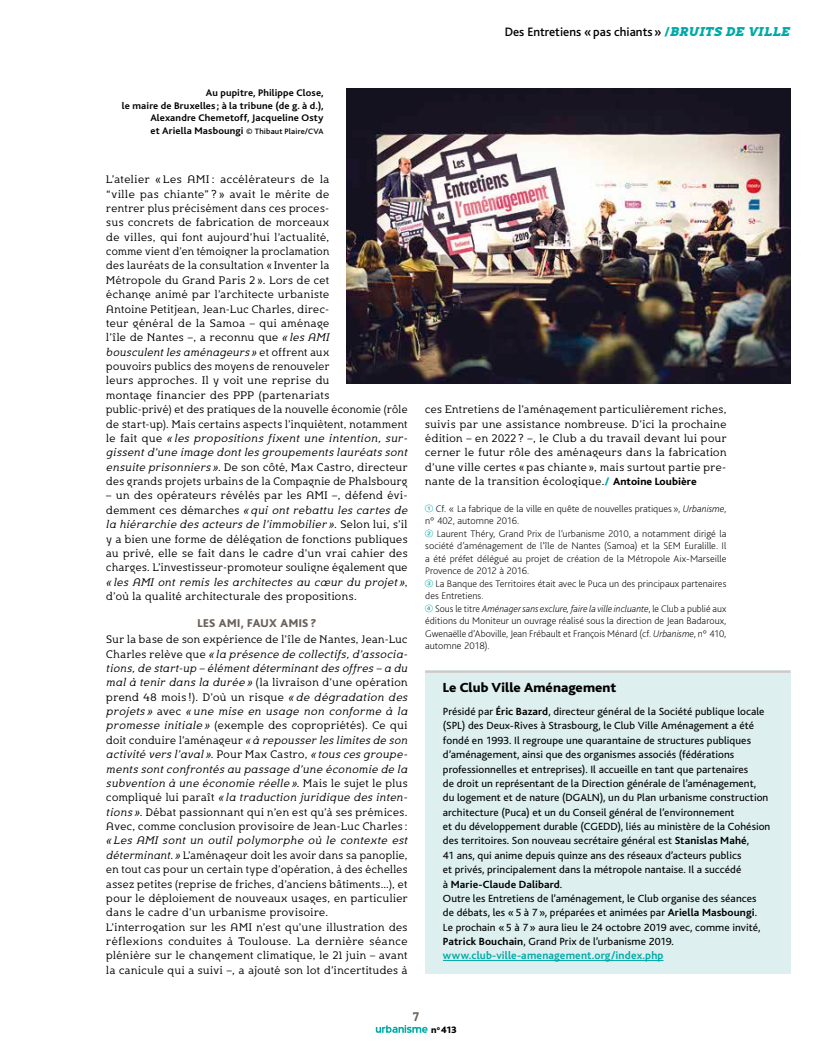
<style>
.page{position:relative;width:815px;height:1063px;background:#fff}
.page>*{position:absolute;margin:0;border:0;box-sizing:border-box;transform-origin:0 0}
.BRUITS_DE_VILLE_Titr{font:800 13.75px "Bliss";letter-spacing:.005em;color:#000}
.t1{font:500 12.75px "Bliss";color:#000}
.t2{font:700 12.5px "Egon";color:#6c625d}
.COURANT_Inter{font:800 11.88px "Bliss";letter-spacing:.035em;color:#6c625d}
.COURANT_Internet{font:700 11.25px "Bliss";letter-spacing:.015em;color:#00aaa8}
.COURANT_Texte{font:300 10.88px/14.4px "Egon";letter-spacing:.045em;color:#000;text-align:justify}
.BRUITS_DE_VILLE_Text{font:10.88px/14.4px "Bliss";letter-spacing:.005em;color:#000}
.COURANT_Notes{font:200 10px/12.5px "Bliss";color:#000;scale:1.04 1}
.COURANT_Notes-2{font:200 10px/12.5px "Bliss";color:#000;text-align:justify}
.COURANT_Légende{font:700 10px/12.5px "Bliss";letter-spacing:.015em;color:#000;text-align:right;scale:1.04 1}
.t3{font:800 9.75px "Bliss";color:#000}
.s1{font-weight:800;color:#00aaa8}
.s2{font-family:"Egon";font-weight:900;font-style:italic;color:#00aaa8}
.s3{font-weight:500;font-size:8.12px}
.s4{font-style:italic}
.s5{font-family:"Bliss";font-weight:800;color:#00aaa8}
.s6{font-family:"Bliss";font-weight:800}
.s7{font-family:"Numerics P01";font-weight:400;color:#00aaa8}
.s8{font-weight:700}
</style>
<div class="page">
<svg style="left:376px;top:1025px;width:52px;height:8px"></svg>
<div style="left:425px;top:671px;width:365px;height:303px;background:#ddefef"></div>
<hr style="left:443px;top:960px;width:221px;height:1px;background:#00aaa8">
<hr style="left:425px;top:671px;width:365px;height:2px;background:#cfc8c6">
<img style="left:347px;top:89px;width:443px;height:295px">
<p class="t1" style="left:505px;top:25px;width:287px">Des Entretiens «pas chiants» <span class="s1">/</span><span class="s2">BRUITS DE VILLE</span></p>
<p class="COURANT_Légende" style="left:122px;top:87px;width:195px">Au pupitre, Philippe Close,<br>le maire de Bruxelles; à la tribune (de g. à d.), Alexandre Chemetoff, Jacqueline Osty<br>et Ariella Masboungi <span class="s3">© Thibaut Plaire/CVA</span></p>
<p class="COURANT_Texte" style="left:106px;top:172px;width:303px;text-align:left">L’atelier « Les AMI : accélérateurs de la<br>“ville pas chiante” ? » avait le mérite de<br>rentrer plus précisément dans ces proces-<br>sus concrets de fabrication de morceaux<br>de villes, qui font aujourd’hui l’actualité,<br>comme vient d’en témoigner la proclamation<br>des lauréats de la consultation « Inventer la<br>Métropole du Grand Paris 2 ». Lors de cet<br>échange animé par l’architecte urbaniste<br>Antoine Petitjean, Jean-Luc Charles, direc-<br>teur général de la Samoa – qui aménage<br>l’île de Nantes –, a reconnu que <span class="s4">« les AMI<br>bousculent les aménageurs »</span> et offrent aux<br>pouvoirs publics des moyens de renouveler<br>leurs approches. Il y voit une reprise du<br>montage financier des PPP (partenariats<br>public-privé) et des pratiques de la nouvelle économie (rôle de start-up). Mais certains aspects l’inquiètent, notamment le fait que <span class="s4">« les propositions fixent une intention, sur&shy;gissent d’une image dont les groupements lauréats sont ensuite prisonniers »</span>. De son côté, Max Castro, directeur des grands projets urbains de la Compagnie de Phalsbourg</p>
<p class="COURANT_Texte" style="left:106px;top:488px;width:303px">– un des opérateurs révélés par les AMI –, défend évi&shy;demment ces démarches <span class="s4">« qui ont rebattu les cartes de la hiérarchie des acteurs de l’immobilier »</span>. Selon lui, s’il y a bien une forme de délégation de fonctions publiques au privé, elle se fait dans le cadre d’un vrai cahier des charges. L’investisseur-promoteur souligne également que <span class="s4">« les AMI ont remis les architectes au cœur du projet »</span>, d’où la qualité architecturale des propositions.</p>
<p class="COURANT_Inter" style="left:198px;top:617px;width:120px">LES AMI, FAUX AMIS ?</p>
<p class="COURANT_Texte" style="left:106px;top:632px;width:303px">Sur la base de son expérience de l’île de Nantes, Jean-Luc Charles relève que <span class="s4">« la présence de collectifs, d’associa&shy;tions, de start-up – élément déterminant des offres – a du mal à tenir dans la durée »</span> (la livraison d’une opération prend 48 mois !). D’où un risque <span class="s4">« de dégradation des projets »</span> avec <span class="s4">« une mise en usage non conforme à la promesse initiale »</span> (exemple des copropriétés). Ce qui doit conduire l’aménageur <span class="s4">« à repousser les limites de son activité vers l’aval »</span>. Pour Max Castro, <span class="s4">« tous ces groupe&shy;ments sont confrontés au passage d’une économie de la subvention à une économie réelle »</span>. Mais le sujet le plus compliqué lui paraît <span class="s4">« la traduction juridique des inten&shy;tions »</span>. Débat passionnant qui n’en est qu’à ses prémices.<br>Avec, comme conclusion provisoire de Jean-Luc Charles : <span class="s4">« Les AMI sont un outil polymorphe où le contexte est déterminant. »</span> L’aménageur doit les avoir dans sa panoplie, en tout cas pour un certain type d’opération, à des échelles assez petites (reprise de friches, d’anciens bâtiments…), et pour le déploiement de nouveaux usages, en particulier dans le cadre d’un urbanisme provisoire.</p>
<p class="COURANT_Texte" style="left:106px;top:920px;width:303px">L’interrogation sur les AMI n’est qu’une illustration des réflexions conduites à Toulouse. La dernière séance plénière sur le changement climatique, le 21 juin – avant la canicule qui a suivi –, a ajouté son lot d’incertitudes à</p>
<p class="COURANT_Texte" style="left:425px;top:402px;width:303px">ces Entretiens de l’aménagement particulièrement riches, suivis par une assistance nombreuse. D’ici la prochaine édition – en 2022 ? –, le Club a du travail devant lui pour cerner le futur rôle des aménageurs dans la fabrication d’une ville certes « pas chiante », mais surtout partie pre&shy;nante de la transition écologique.<span class="s5">/</span> <span class="s6">Antoine Loubière</span></p>
<p class="COURANT_Notes" style="left:425px;top:503px;width:291px"><span class="s7">!</span> Cf. « La fabrique de la ville en quête de nouvelles pratiques», <span class="s4">Urbanisme</span>, n° 402, automne 2016.</p>
<p class="COURANT_Notes" style="left:425px;top:528px;width:291px;text-align:justify"><span class="s7">@</span> Laurent Théry, Grand Prix de l’urbanisme 2010, a notamment dirigé la société d’aménagement de l’île de Nantes (Samoa) et la SEM Euralille. Il a été préfet délégué au projet de création de la Métropole Aix-Marseille Provence de 2012 à 2016.</p>
<p class="COURANT_Notes" style="left:425px;top:578px;width:291px"><span class="s7">#</span> La Banque des Territoires était avec le Puca un des principaux partenaires des Entretiens.</p>
<p class="COURANT_Notes-2" style="left:425px;top:603px;width:303px"><span class="s7">$</span> Sous le titre <span class="s4">Aménager sans exclure, faire la ville incluante</span>, le Club a publié aux éditions du Moniteur un ouvrage réalisé sous la direction de Jean Badaroux, Gwenaëlle d’Aboville, Jean Frébault et François Ménard (cf. <span class="s4">Urbanisme</span>, n° 410, automne 2018).</p>
<p class="BRUITS_DE_VILLE_Titr" style="left:443px;top:680px;width:175px">Le Club Ville Aménagement</p>
<p class="BRUITS_DE_VILLE_Text" style="left:443px;top:704px;width:329px">Présidé par <span class="s8">Éric Bazard</span>, directeur général de la Société publique locale (SPL) des Deux-Rives à Strasbourg, le Club Ville Aménagement a été fondé en 1993. Il regroupe une quarantaine de structures publiques d’aménagement, ainsi que des organismes associés (fédérations professionnelles et entreprises). Il accueille en tant que partenaires<br>de droit un représentant de la Direction générale de l’aménagement, du logement et de nature (DGALN), un du Plan urbanisme construction architecture (Puca) et un du Conseil général de l’environnement<br>et du développement durable (CGEDD), liés au ministère de la Cohésion des territoires. Son nouveau secrétaire général est <span class="s8">Stanislas Mahé</span>,<br>41 ans, qui anime depuis quinze ans des réseaux d’acteurs publics<br>et privés, principalement dans la métropole nantaise. Il a succédé<br>à <span class="s8">Marie-Claude Dalibard</span>.</p>
<p class="BRUITS_DE_VILLE_Text" style="left:443px;top:891px;width:319px">Outre les Entretiens de l’aménagement, le Club organise des séances de débats, les «5 à 7», préparées et animées par <span class="s8">Ariella Masboungi</span>.<br>Le prochain «5 à 7» aura lieu le 24 octobre 2019 avec, comme invité, <span class="s8">Patrick Bouchain</span>, Grand Prix de l’urbanisme 2019.</p>
<p class="COURANT_Internet" style="left:443px;top:949px;width:222px">www.club-ville-amenagement.org/index.php</p>
<p class="t2" style="left:413px;top:1009px;width:8px">7</p>
<p class="t3" style="left:431px;top:1025px;width:27px">n<sup>o</sup> 413</p>
</div>
